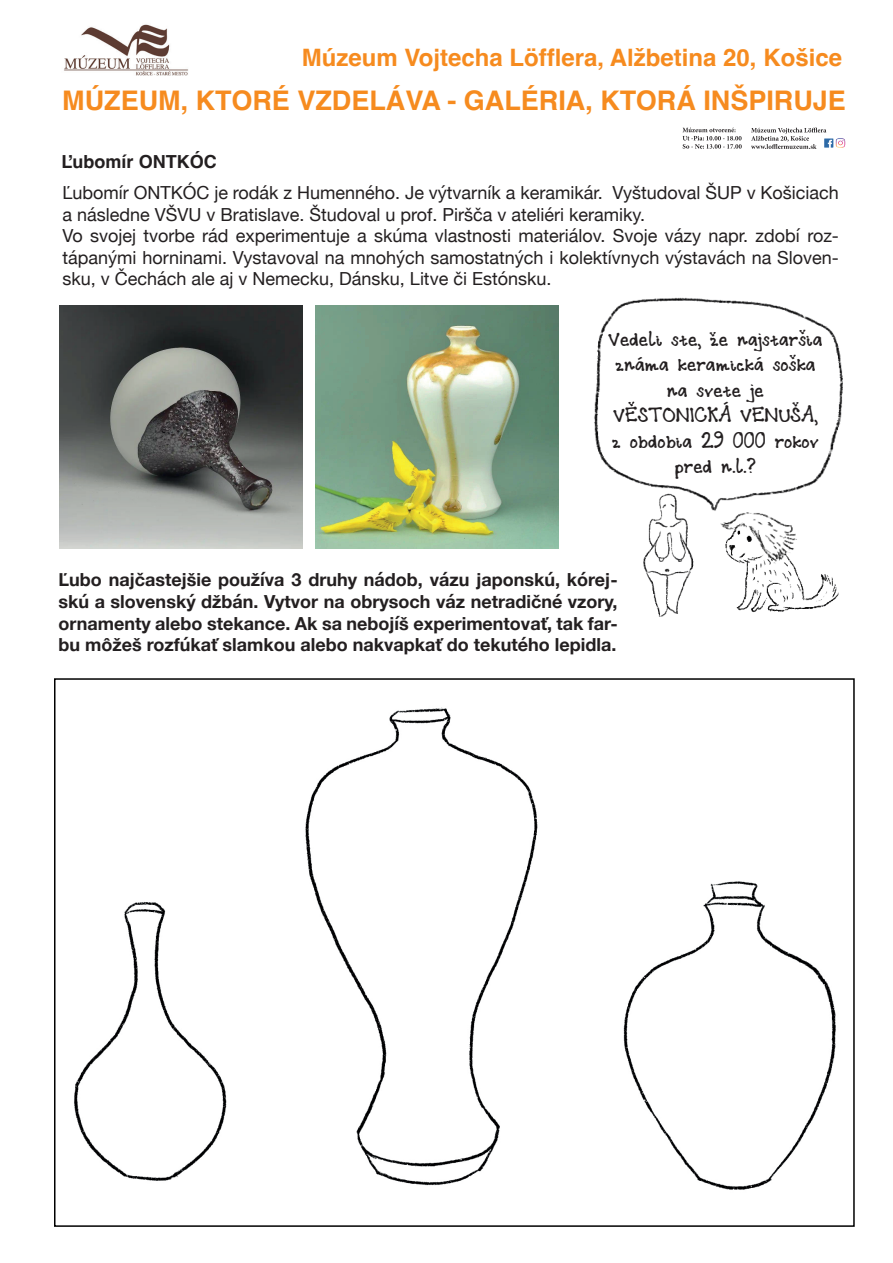
<style>
.page{position:relative;width:893px;height:1263px;background:#fff}
.page>*{position:absolute;margin:0;border:0;box-sizing:border-box;transform-origin:0 0}
.t1{font:700 27px "Helvetica";color:#f68b1f}
.t2{font:700 24px "Helvetica";color:#f68b1f}
.t3{font:18px/21.6px "Helvetica Neue";color:#231f20}
.t4{font:700 18px/21.6px "Helvetica Neue";color:#231f20;text-align:justify}
.t5{font:18px/25.5px "Addis Ababa";color:#231f20;text-align:center}
.t6{font:700 18px "Helvetica";color:#231f20}
</style>
<div class="page">
<img style="left:64px;top:24px;width:124px;height:52px">
<svg style="left:751px;top:128px;width:75px;height:21px"></svg>
<svg style="left:682px;top:128px;width:60px;height:21px"></svg>
<img style="left:825px;top:137px;width:21px;height:12px">
<img style="left:60px;top:305px;width:243px;height:244px">
<img style="left:315px;top:305px;width:243px;height:244px">
<img style="left:594px;top:297px;width:249px;height:320px">
<svg style="left:628px;top:402px;width:6px;height:4px"></svg>
<img style="left:74px;top:707px;width:762px;height:483px">
<h2 class="t2" style="left:302px;top:43px;width:542px">Múzeum Vojtecha Löfflera, Alžbetina 20, Košice</h2>
<h1 class="t1" style="left:62px;top:84px;width:785px">MÚZEUM, KTORÉ VZDELÁVA - GALÉRIA, KTORÁ INŠPIRUJE</h1>
<p class="t6" style="left:62px;top:150px;width:156px">Ľubomír ONTKÓC</p>
<p class="t3" style="left:62px;top:183px;width:778px">Ľubomír ONTKÓC je rodák z Humenného. Je výtvarník a keramikár. Vyštudoval ŠUP v Košiciach a následne VŠVU v Bratislave. Študoval u prof. Piršča v ateliéri keramiky.<br>Vo svojej tvorbe rád experimentuje a skúma vlastnosti materiálov. Svoje vázy napr. zdobí roz&shy;tápanými horninami. Vystavoval na mnohých samostatných i kolektívnych výstavách na Sloven&shy;sku, v Čechách ale aj v Nemecku, Dánsku, Litve či Estónsku.</p>
<p class="t5" style="left:608px;top:327px;width:216px">Vedeli ste, že najstaršia známa keramická soška na svete je<br>VESTONICKÁ VENUŠA, z obdobia 29 000 rokov pred n.l.?</p>
<p class="t4" style="left:58px;top:570px;width:561px">Ľubo najčastejšie používa 3 druhy nádob, vázu japonskú, kórej&shy;skú a slovenský džbán. Vytvor na obrysoch váz netradičné vzory, ornamenty alebo stekance. Ak sa nebojíš experimentovať, tak far&shy;bu môžeš rozfúkať slamkou alebo nakvapkať do tekutého lepidla.</p>
</div>
